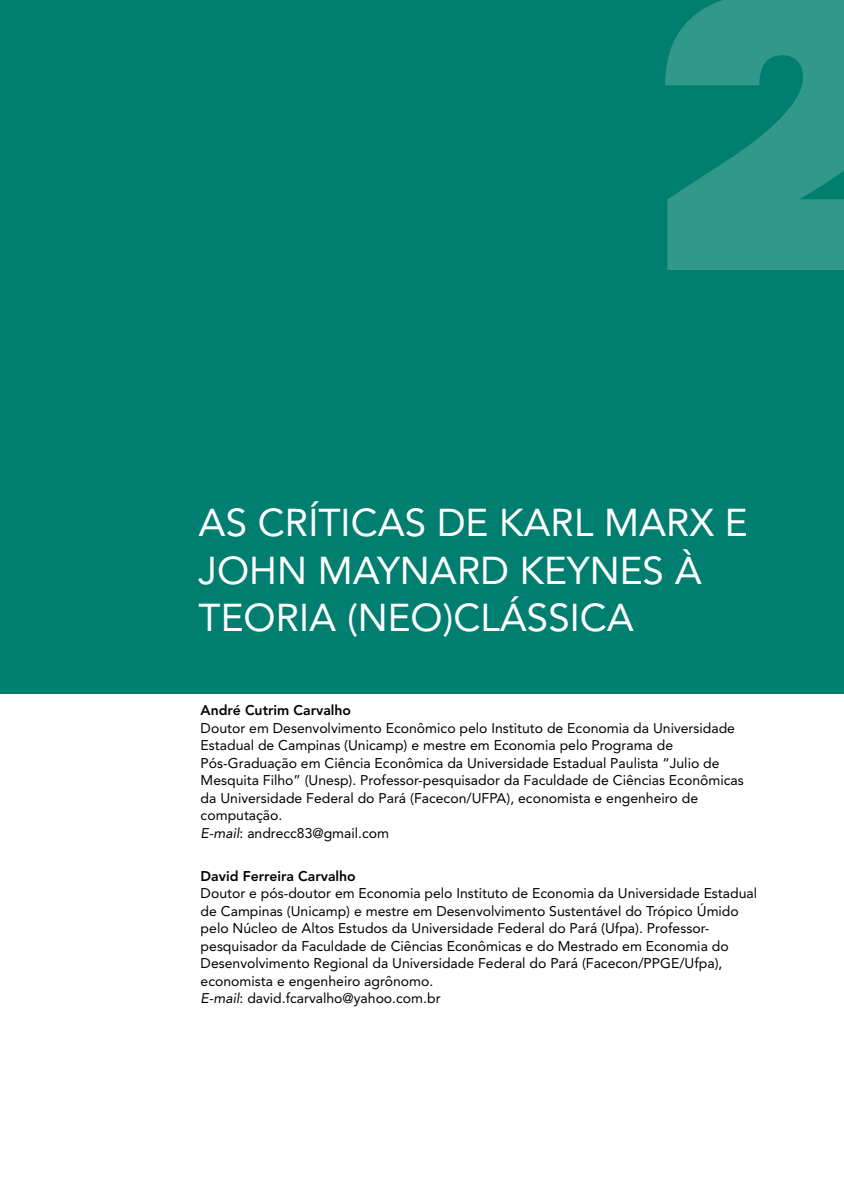
<style>
.page{position:relative;width:844px;height:1191px;background:#fff}
.page>*{position:absolute;margin:0;border:0;box-sizing:border-box;transform-origin:0 0}
.t1{font:38.5px/47.2px "Avenir LT Std";color:#fff}
.t2{font:14px/17.5px "Avenir LT Std";color:#000}
.t3{font:800 14px "Avenir LT Std";color:#000}
.s1{font-style:italic}
</style>
<div class="page">
<div style="left:0;top:0;width:843px;height:694px;background:#007e6f"></div>
<svg style="left:665px;top:0;width:178px;height:270px;fill:#33988c"></svg>
<h1 class="t1" style="left:198px;top:499px;width:550px">AS CRÍTICAS DE KARL MARX E<br>JOHN MAYNARD KEYNES À<br>TEORIA (NEO)CLÁSSICA</h1>
<p class="t3" style="left:200px;top:702px;width:152px">André Cutrim Carvalho</p>
<p class="t2" style="left:200px;top:719px;width:544px">Doutor em Desenvolvimento Econômico pelo Instituto de Economia da Universidade Estadual de Campinas (Unicamp) e mestre em Economia pelo Programa de Pós‑Graduação em Ciência Econômica da Universidade Estadual Paulista “Julio de Mesquita Filho” (Unesp). Professor-pesquisador da Faculdade de Ciências Econômicas da Universidade Federal do Pará (Facecon/UFPA), economista e engenheiro de computação.<br><span class="s1">E-mail</span>: andrecc83@gmail.com</p>
<p class="t3" style="left:200px;top:867px;width:157px">David Ferreira Carvalho</p>
<p class="t2" style="left:200px;top:884px;width:558px">Doutor e pós-doutor em Economia pelo Instituto de Economia da Universidade Estadual de Campinas (Unicamp) e mestre em Desenvolvimento Sustentável do Trópico Úmido pelo Núcleo de Altos Estudos da Universidade Federal do Pará (Ufpa). Professor&shy;pesquisador da Faculdade de Ciências Econômicas e do Mestrado em Economia do Desenvolvimento Regional da Universidade Federal do Pará (Facecon/PPGE/Ufpa), economista e engenheiro agrônomo.<br><span class="s1">E-mail</span>: david.fcarvalho@yahoo.com.br</p>
</div>
